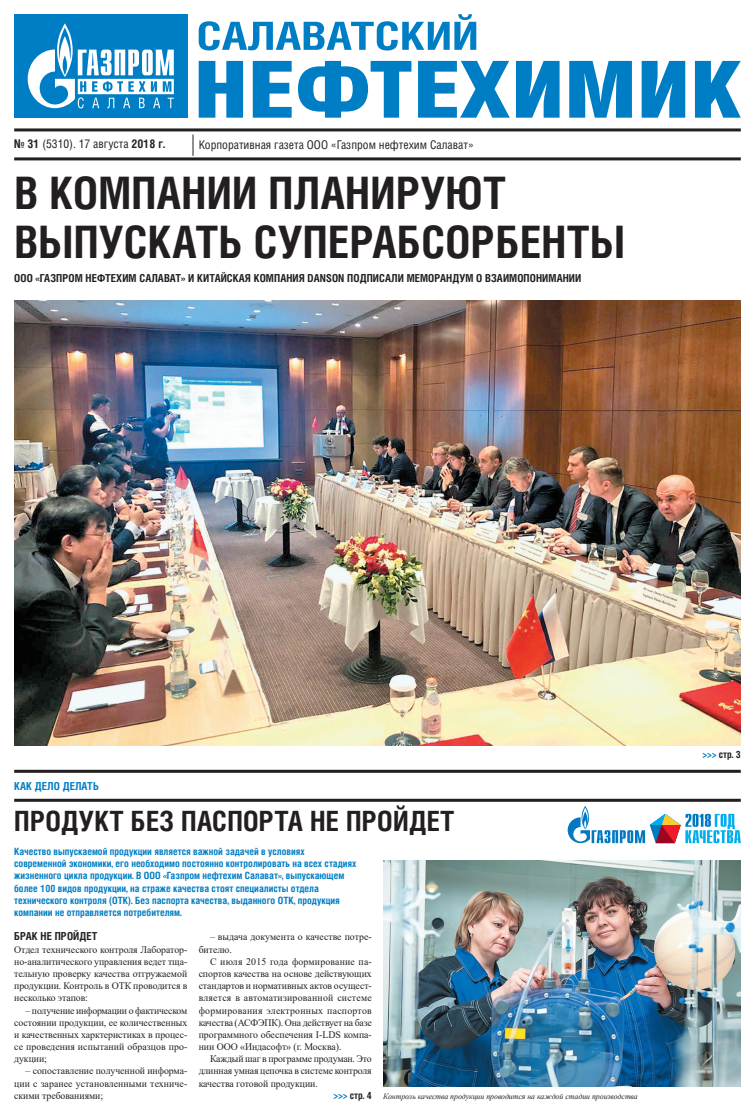
<style>
.page{position:relative;width:755px;height:1113px;background:#fff}
.page>*{position:absolute;margin:0;border:0;box-sizing:border-box;transform-origin:0 0}
.t1{font:700 44.8px/48.7px "Helios Cond";letter-spacing:.01em;color:#231f20}
.t2{font:700 27.9px "Helios Cond";letter-spacing:.01em;color:#231f20}
.t3{font:12px "Helios Cond";color:#231f20}
.t4{font:700 11px "Helios Cond";letter-spacing:.01em;color:#231f20}
.t5{font:700 11px "Helios Cond";letter-spacing:.01em;color:#007ec5}
.t6{font:10px/12.2px "Times New Roman";letter-spacing:-.005em;color:#231f20;text-align:justify}
.t7{font:700 10px/12.2px "Helios Cond";color:#007ec5}
.t8{font:700 10px "Helios Cond";color:#231f20}
.t9{font:italic 8px "Times New Roman";letter-spacing:-.005em;color:#231f20}
.s1{font-weight:700}
.s2{color:#007ec5}
</style>
<div class="page">
<hr style="left:14px;top:128px;width:726px;height:3px;background:#231f20">
<hr style="left:14px;top:157px;width:726px;height:3px;background:#231f20">
<svg style="left:193px;top:135px;width:1px;height:21px"></svg>
<div style="left:14px;top:14px;width:173px;height:104px;background:#007ec5"></div>
<svg style="left:28px;top:23px;width:146px;height:85px"></svg>
<svg style="left:198px;top:14px;width:278px;height:36px"></svg>
<svg style="left:198px;top:61px;width:45px;height:57px"></svg>
<svg style="left:252px;top:61px;width:39px;height:57px"></svg>
<svg style="left:298px;top:61px;width:113px;height:57px"></svg>
<svg style="left:418px;top:61px;width:91px;height:57px"></svg>
<svg style="left:515px;top:61px;width:44px;height:57px;background:#2b94ce"></svg>
<svg style="left:569px;top:61px;width:62px;height:57px"></svg>
<svg style="left:641px;top:61px;width:43px;height:57px;background:#2b93ce"></svg>
<svg style="left:695px;top:61px;width:45px;height:57px"></svg>
<hr style="left:14px;top:770px;width:726px;height:3px;background:#231f20">
<hr style="left:14px;top:798px;width:726px;height:3px;background:#231f20">
<img style="left:14px;top:300px;width:726px;height:445px">
<svg style="left:567px;top:806px;width:173px;height:37px"></svg>
<img style="left:383px;top:860px;width:357px;height:226px">
<p class="t3" style="left:14px;top:140px;width:152px"><span class="s1">№ 31</span> (5310). 17 августа <span class="s1">2018 г.</span></p>
<p class="t3" style="left:198px;top:140px;width:276px">Корпоративная газета ООО «Газпром нефтехим Салават»</p>
<h1 class="t1" style="left:14px;top:173px;width:611px">В КОМПАНИИ ПЛАНИРУЮТ<br>ВЫПУСКАТЬ СУПЕРАБСОРБЕНТЫ</h1>
<p class="t4" style="left:14px;top:274px;width:568px">ООО «ГАЗПРОМ НЕФТЕХИМ САЛАВАТ» И КИТАЙСКАЯ КОМПАНИЯ DANSON ПОДПИСАЛИ МЕМОРАНДУМ О ВЗАИМОПОНИМАНИИ</p>
<p class="t5" style="left:14px;top:782px;width:86px">КАК ДЕЛО ДЕЛАТЬ</p>
<h2 class="t2" style="left:14px;top:811px;width:441px">ПРОДУКТ БЕЗ ПАСПОРТА НЕ ПРОЙДЕТ</h2>
<p class="t7" style="left:14px;top:846px;width:343px">Качество выпускаемой продукции является важной задачей в условиях современной экономики, его необходимо постоянно контролировать на всех стадиях жизненного цикла продукции. В ООО «Газпром нефтехим Салават», выпускающем более 100 видов продукции, на страже качества стоят специалисты отдела технического контроля (ОТК). Без паспорта качества, выданного ОТК, продукция компании не отправляется потребителям.</p>
<p class="t4" style="left:14px;top:932px;width:85px">БРАК НЕ ПРОЙДЕТ</p>
<p class="t6" style="left:14px;top:943px;width:174px">Отдел технического контроля Лаборатор&shy;но-аналитического управления ведет тща&shy;тельную проверку качества отгружаемой продукции. Контроль в ОТК проводится в несколько этапов:</p>
<p class="t6" style="left:14px;top:1004px;width:174px;text-indent:11px">– получение информации о фактическом состоянии продукции, ее количественных и качественных харктеристиках в процес&shy;се проведения испытаний образцов про&shy;дукции;</p>
<p class="t6" style="left:14px;top:1065px;width:174px;text-indent:11px">– сопоставление полученной информа&shy;ции с заранее установленными техниче&shy;скими требованиями;</p>
<p class="t6" style="left:198px;top:931px;width:174px;text-indent:11px">– выдача документа о качестве потре&shy;бителю.</p>
<p class="t6" style="left:198px;top:955px;width:174px;text-indent:11px">С июля 2015 года формирование па&shy;спортов качества на основе действующих стандартов и нормативных актов осущест&shy;вляется в автоматизированной системе формирования электронных паспортов качества (АСФЭПК). Она действует на базе программного обеспечения I-LDS компа&shy;нии ООО «Индасофт» (г. Москва).</p>
<p class="t6" style="left:198px;top:1052px;width:174px;text-indent:11px">Каждый шаг в программе продуман. Это длинная умная цепочка в системе контроля качества готовой продукции.</p>
<p class="t8" style="left:333px;top:1091px;width:40px"><span class="s2">&gt;&gt;&gt;</span> стр. 4</p>
<p class="t9" style="left:383px;top:1091px;width:256px">Контроль качества продукции проводится на каждой стадии производства</p>
<p class="t8" style="left:702px;top:750px;width:40px"><span class="s2">&gt;&gt;&gt;</span> стр. 3</p>
</div>
